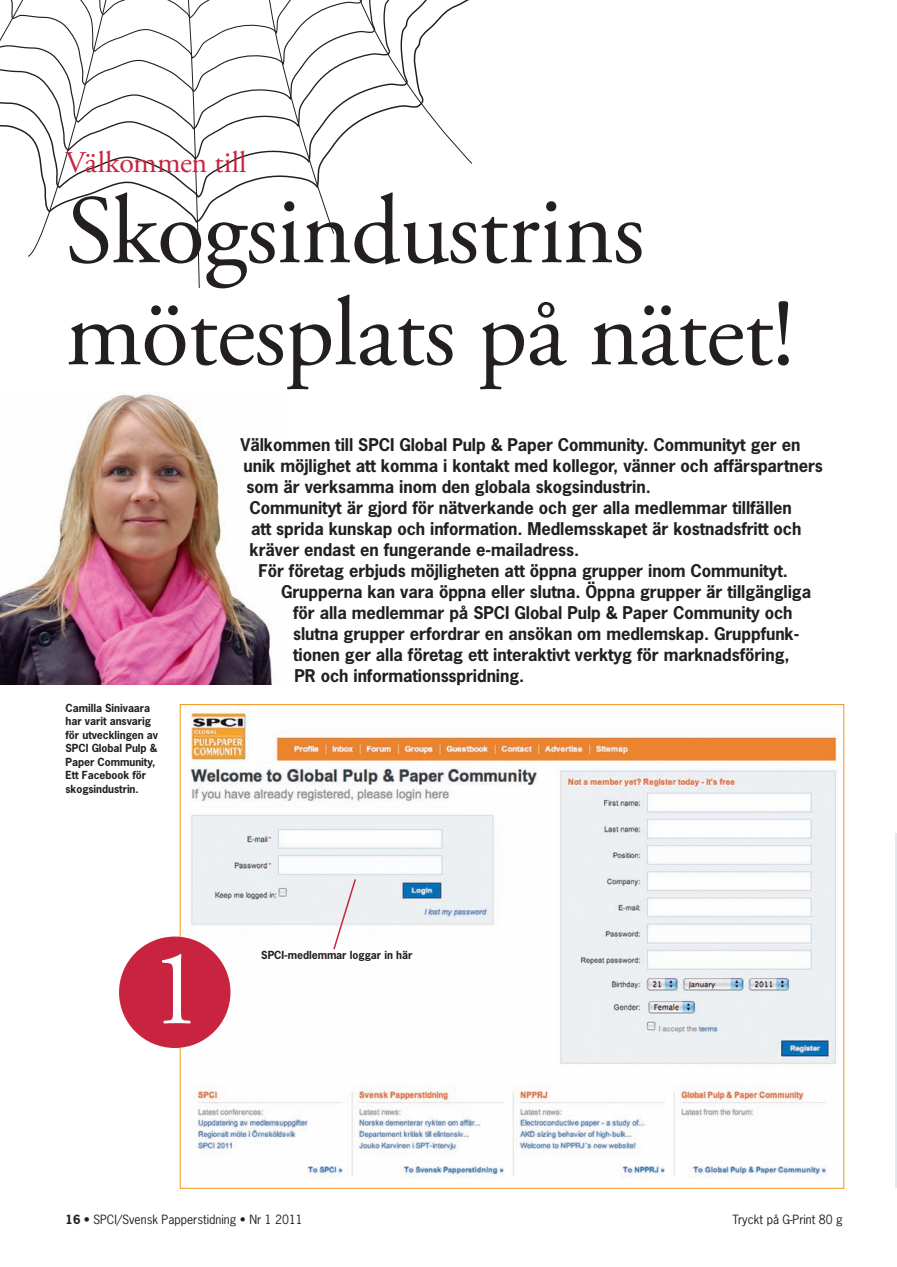
<style>
.page{position:relative;width:897px;height:1267px;background:#fff}
.page>*{position:absolute;margin:0;border:0;box-sizing:border-box;transform-origin:0 0}
.t1{font:108px "Adobe Garamond Pro";color:#fff}
.t2{font:97.5px/102px "Adobe Garamond Pro";letter-spacing:-.01em;color:#231f20}
.t3{font:30px "Adobe Garamond Pro";letter-spacing:.005em;color:#c8233f}
.t4{font:700 16.5px "News Gothic";letter-spacing:-.005em;color:#231f20}
.t5{font:12px "News Gothic Std";color:#231f20}
.t6{font:700 10.5px/13.5px "News Gothic";letter-spacing:-.005em;color:#231f20}
.s1{font-weight:700}
</style>
<div class="page">
<hr style="left:895px;top:833px;width:1px;height:354px;background:#e2e8eb">
<img style="left:182px;top:709px;width:657px;height:469px">
<div style="left:119px;top:936px;width:111px;height:111px;background:#c8233f;border-radius:50%"></div>
<img style="left:0;top:394px;width:272px;height:290px">
<svg style="left:332px;top:877px;width:25px;height:73px"></svg>
<svg style="left:0;top:0;width:472px;height:288px"></svg>
<h3 class="t3" style="left:66px;top:144px;width:183px">Välkommen till</h3>
<h2 class="t2" style="left:66px;top:184px;width:730px">Skogsindustrins mötesplats på nätet!</h2>
<p class="t6" style="left:66px;top:700px;width:94px">Camilla Sinivaara har varit ansvarig för utvecklingen av<br>SPCI Global Pulp &amp;<br>Paper Community,<br>Ett Facebook för skogsindustrin.</p>
<p class="t4" style="left:240px;top:434px;width:561px">Välkommen till SPCI Global Pulp &amp; Paper Community. Communityt ger en</p>
<p class="t4" style="left:243px;top:455px;width:580px">unik möjlighet att komma i kontakt med kollegor, vänner och affärspartners</p>
<p class="t4" style="left:246px;top:476px;width:406px">som är verksamma inom den globala skogsindustrin.</p>
<p class="t4" style="left:249px;top:497px;width:544px">Communityt är gjord för nätverkande och ger alla medlemmar tillfällen</p>
<p class="t4" style="left:251px;top:518px;width:551px">att sprida kunskap och information. Medlemsskapet är kostnadsfritt och</p>
<p class="t4" style="left:249px;top:539px;width:331px">kräver endast en fungerande e-mailadress.</p>
<p class="t4" style="left:258px;top:560px;width:530px">För företag erbjuds möjligheten att öppna grupper inom Communityt.</p>
<p class="t4" style="left:281px;top:581px;width:531px">Grupperna kan vara öppna eller slutna. Öppna grupper är tillgängliga</p>
<p class="t4" style="left:293px;top:602px;width:501px">för alla medlemmar på SPCI Global Pulp &amp; Paper Community och</p>
<p class="t4" style="left:293px;top:623px;width:507px">slutna grupper erfordrar en ansökan om medlemskap. Gruppfunk-</p>
<p class="t4" style="left:293px;top:644px;width:498px">tionen ger alla företag ett interaktivt verktyg för marknadsföring,</p>
<p class="t4" style="left:294px;top:665px;width:231px">PR och informationsspridning.</p>
<h1 class="t1" style="left:149px;top:924px;width:55px">1</h1>
<p class="t6" style="left:261px;top:948px;width:153px">SPCI-medlemmar loggar in här</p>
<p class="t5" style="left:66px;top:1211px;width:239px"><span class="s1">16 •</span> SPCI/Svensk Papperstidning • Nr 1 2011</p>
<p class="t5" style="left:732px;top:1211px;width:112px">Tryckt på G-Print 80 g</p>
</div>
